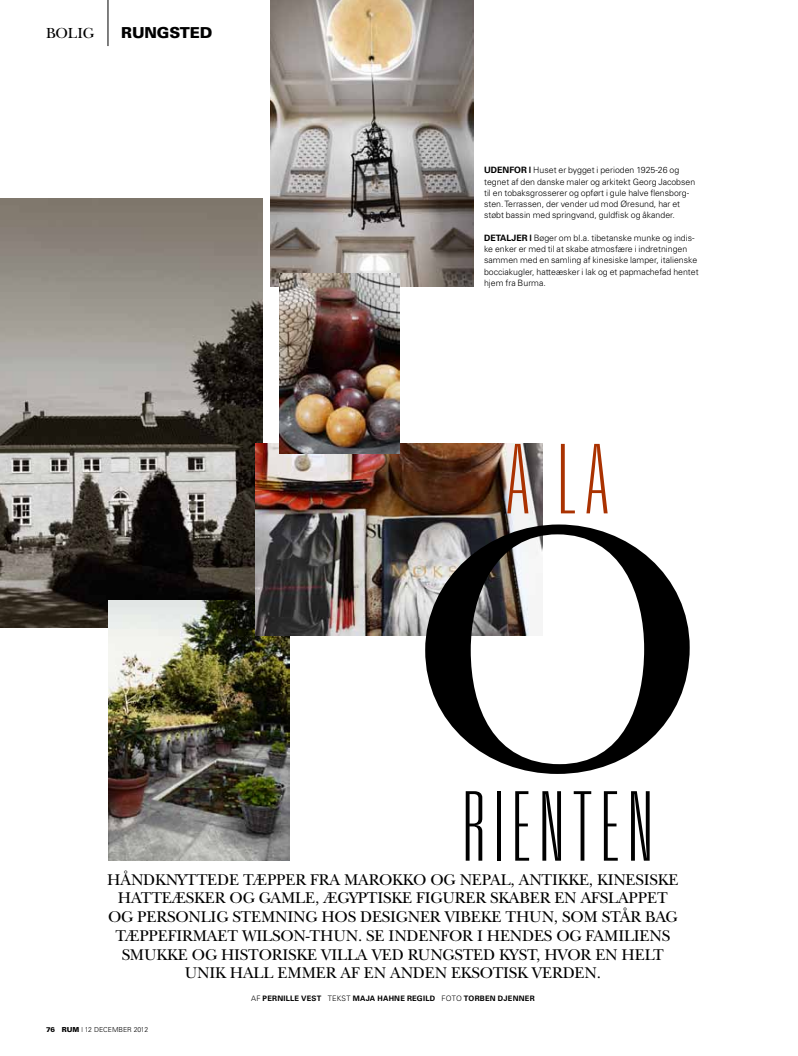
<style>
.page{position:relative;width:798px;height:1056px;background:#fff}
.page>*{position:absolute;margin:0;border:0;box-sizing:border-box;transform-origin:0 0}
.t1{font:364.12px "New Baskerville Std";color:#000}
.t2{font:100 ultra-condensed 96.25px "Univers LT Std";letter-spacing:.095em;color:#000}
.t3{font:100 ultra-condensed 96.25px "Univers LT Std";color:#aa3201}
.t4{font:16.25px/18.8px "New Baskerville Std";letter-spacing:-.01em;color:#000;text-align:center}
.t5{font:15.25px "New Baskerville Std";color:#000}
.t6{font:900 15.12px "Univers LT Std";letter-spacing:-.01em;color:#000}
.t7{font:300 8.75px/11.2px "Univers LT Std";color:#000}
.t8{font:700 8.75px "Univers LT Std";color:#000}
.t9{font:700 7.5px "Univers LT Std";letter-spacing:.03em;color:#000}
.t10{font:300 6.88px "Univers LT Std";color:#000}
.s1{font-weight:700}
.s2{font-weight:300}
.s3{font-weight:900}
</style>
<div class="page">
<img style="left:0;top:199px;width:263px;height:428px">
<img style="left:108px;top:601px;width:181px;height:259px">
<img style="left:255px;top:444px;width:287px;height:191px">
<img style="left:270px;top:0;width:203px;height:286px">
<img style="left:279px;top:274px;width:120px;height:179px">
<hr style="left:108px;top:0;width:1px;height:46px;background:#000">
<h3 class="t5" style="left:46px;top:24px;width:11px">BOLIG</h3>
<h3 class="t6" style="left:121px;top:23px;width:93px">RUNGSTED</h3>
<p class="t7" style="left:484px;top:164px;width:212px;text-indent:25px"><span class="s1">FOR |</span> Huset er bygget i perioden 1925-26 og tegnet af den danske maler og arkitekt Georg Jacobsen til en tobaksgrosserer og opført i gule halve flensborg&shy;sten. Terrassen, der vender ud mod Øresund, har et støbt bassin med springvand, guldfisk og åkander.</p>
<p class="t8" style="left:484px;top:233px;width:7px">DETALJER</p>
<p class="t8" style="left:484px;top:165px;width:14px">UDEN</p>
<p class="t7" style="left:484px;top:232px;width:216px;text-indent:45px"><span class="s1">|</span> Bøger om bl.a. tibetanske munke og indis&shy;ke enker er med til at skabe atmosfære i indretningen sammen med en samling af kinesiske lamper, italienske bocciakugler, hatteæsker i lak og et papmachefad hentet hjem fra Burma.</p>
<h2 class="t3" style="left:508px;top:430px;width:100px">A LA</h2>
<h1 class="t1" style="left:408px;top:439px;width:300px">O</h1>
<h2 class="t2" style="left:462px;top:778px;width:192px">RIENTEN</h2>
<p class="t4" style="left:107px;top:870px;width:572px">HÅNDKNYTTEDE TÆPPER FRA MAROKKO OG NEPAL, ANTIKKE, KINESISKE HATTEÆSKER OG GAMLE, ÆGYPTISKE FIGURER SKABER EN AFSLAPPET OG PERSONLIG STEMNING HOS DESIGNER VIBEKE THUN, SOM STÅR BAG TÆPPEFIRMAET WILSON-THUN. SE INDENFOR I HENDES OG FAMILIENS SMUKKE OG HISTORISKE VILLA VED RUNGSTED KYST, HVOR EN HELT UNIK HALL EMMER AF EN ANDEN EKSOTISK VERDEN.</p>
<p class="t9" style="left:251px;top:994px;width:285px"><span class="s2">Af</span> PERNILLE VEST <span class="s2">Tekst</span> MAJA HAHNE REGILD <span class="s2">Foto</span> TORBEN DJENNER</p>
<p class="t10" style="left:46px;top:1025px;width:104px"><span class="s3">76 RUM</span> | 12 december 2012</p>
</div>
